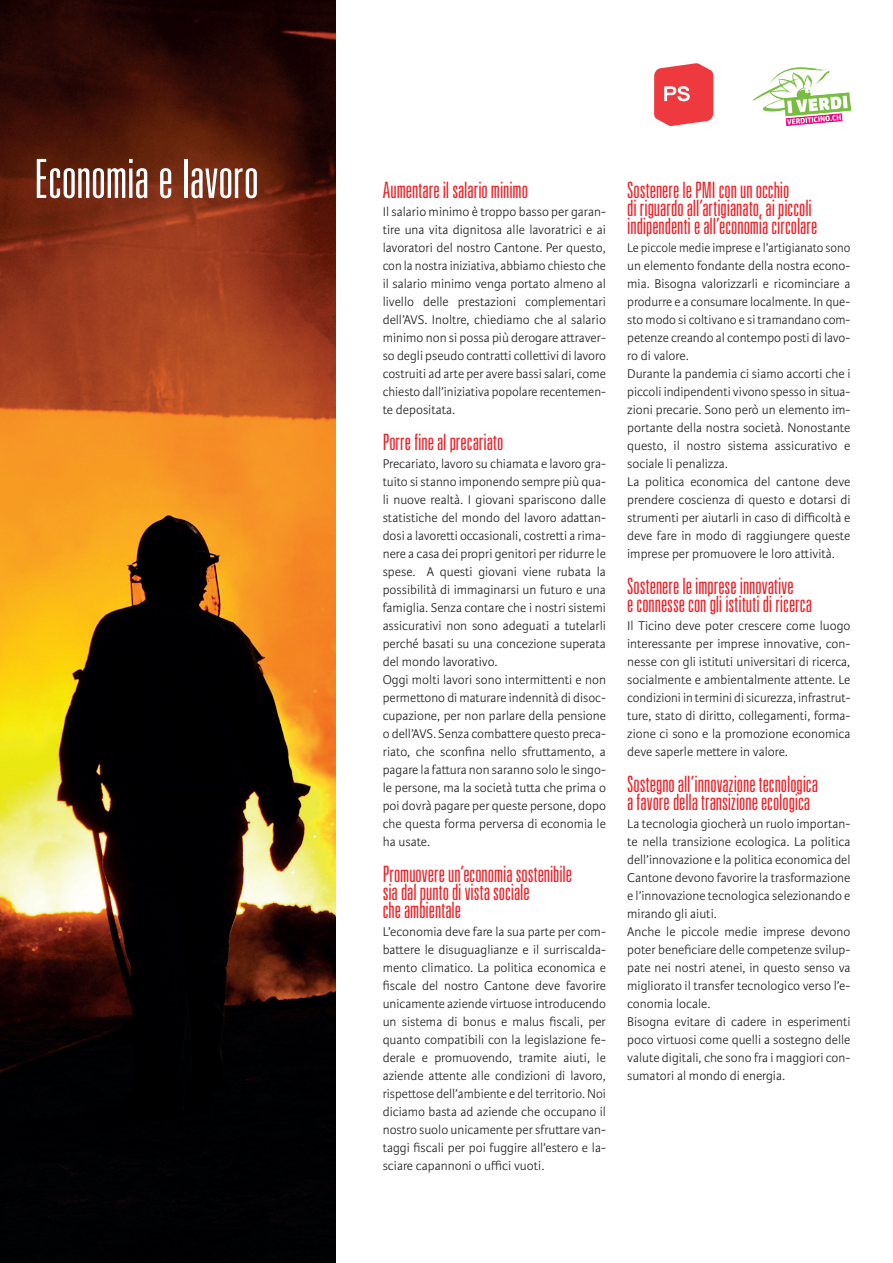
<style>
.page{position:relative;width:893px;height:1263px;background:#fff}
.page>*{position:absolute;margin:0;border:0;box-sizing:border-box;transform-origin:0 0}
._02_Haupttitel_48_Pu{font:300 ultra-condensed 54px "Univers LT Std";letter-spacing:-.005em;color:#fff}
._02_Haupttitel_48_Pu-2{font:300 ultra-condensed 22.5px/18px "Univers LT Std";color:#ee1d23}
.t1{font:300 13.5px/18px "Karmina Sans";color:#231f20;text-align:justify}
.t2{font:300 13.5px/18px "Karmina Sans";color:#231f20;text-align:justify;scale:.95 1}
</style>
<div class="page">
<img style="left:0;top:0;width:336px;height:1263px">
<svg style="left:654px;top:63px;width:59px;height:63px;background:#f05a5d"></svg>
<img style="left:753px;top:67px;width:97px;height:58px">
<p class="_02_Haupttitel_48_Pu" style="left:34px;top:151px;width:226px">Economia e lavoro</p>
<p class="_02_Haupttitel_48_Pu-2" style="left:383px;top:181px;width:147px">Aumentare il salario minimo</p>
<p class="t1" style="left:383px;top:203px;width:225px">Il salario minimo è troppo basso per garan&shy;tire una vita dignitosa alle lavoratrici e ai lavoratori del nostro Cantone. Per questo, con la nostra iniziativa, abbiamo chiesto che il salario minimo venga portato almeno al livello delle prestazioni complementari dell’AVS. Inoltre, chiediamo che al salario minimo non si possa più derogare attraver&shy;so degli pseudo contratti collettivi di lavoro costruiti ad arte per avere bassi salari, come chiesto dall’iniziativa popolare recentemen&shy;te depositata.</p>
<p class="_02_Haupttitel_48_Pu-2" style="left:383px;top:433px;width:122px">Porre fine al precariato</p>
<p class="t1" style="left:383px;top:455px;width:225px">Precariato, lavoro su chiamata e lavoro gra&shy;tuito si stanno imponendo sempre più qua&shy;li nuove realtà. I giovani spariscono dalle statistiche del mondo del lavoro adattan&shy;dosi a lavoretti occasionali, costretti a rima&shy;nere a casa dei propri genitori per ridurre le spese. A questi giovani viene rubata la possibilità di immaginarsi un futuro e una famiglia. Senza contare che i nostri sistemi assicurativi non sono adeguati a tutelarli perché basati su una concezione superata del mondo lavorativo.</p>
<p class="t1" style="left:383px;top:671px;width:225px">Oggi molti lavori sono intermittenti e non permettono di maturare indennità di disoc&shy;cupazione, per non parlare della pensione o dell’AVS. Senza combattere questo preca&shy;riato, che sconfina nello sfruttamento, a pagare la fattura non saranno solo le singo&shy;le persone, ma la società tutta che prima o poi dovrà pagare per queste persone, dopo che questa forma perversa di economia le ha usate.</p>
<p class="_02_Haupttitel_48_Pu-2" style="left:383px;top:865px;width:191px">Promuovere un’economia sostenibile</p>
<p class="_02_Haupttitel_48_Pu-2" style="left:383px;top:883px;width:149px">sia dal punto di vista sociale</p>
<p class="_02_Haupttitel_48_Pu-2" style="left:383px;top:901px;width:80px">che ambientale</p>
<p class="t1" style="left:383px;top:923px;width:225px">L’economia deve fare la sua parte per com&shy;battere le disuguaglianze e il surriscalda&shy;mento climatico. La politica economica e fiscale del nostro Cantone deve favorire unicamente aziende virtuose introducendo un sistema di bonus e malus fiscali, per quanto compatibili con la legislazione fe&shy;derale e promuovendo, tramite aiuti, le aziende attente alle condizioni di lavoro, rispettose dell’ambiente e del territorio. Noi diciamo basta ad aziende che occupano il nostro suolo unicamente per sfruttare van&shy;taggi fiscali per poi fuggire all’estero e la&shy;sciare capannoni o uffici vuoti.</p>
<p class="_02_Haupttitel_48_Pu-2" style="left:627px;top:181px;width:164px">Sostenere le PMI con un occhio</p>
<p class="_02_Haupttitel_48_Pu-2" style="left:627px;top:199px;width:192px">di riguardo all’artigianato, ai piccoli indipendenti e all’economia circolare</p>
<p class="t2" style="left:627px;top:239px;width:237px">Le piccole medie imprese e l’artigianato sono un elemento fondante della nostra econo&shy;mia. Bisogna valorizzarli e ricominciare a produrre e a consumare localmente. In que&shy;sto modo si coltivano e si tramandano com&shy;petenze creando al contempo posti di lavo&shy;ro di valore.</p>
<p class="t1" style="left:627px;top:365px;width:225px">Durante la pandemia ci siamo accorti che i piccoli indipendenti vivono spesso in situa&shy;zioni precarie. Sono però un elemento im&shy;portante della nostra società. Nonostante questo, il nostro sistema assicurativo e sociale li penalizza.</p>
<p class="t1" style="left:627px;top:473px;width:225px">La politica economica del cantone deve prendere coscienza di questo e dotarsi di strumenti per aiutarli in caso di difficoltà e deve fare in modo di raggiungere queste imprese per promuovere le loro attività.</p>
<p class="_02_Haupttitel_48_Pu-2" style="left:627px;top:577px;width:168px">Sostenere le imprese innovative</p>
<p class="_02_Haupttitel_48_Pu-2" style="left:627px;top:595px;width:186px">e connesse con gli istituti di ricerca</p>
<p class="t1" style="left:627px;top:617px;width:225px">Il Ticino deve poter crescere come luogo interessante per imprese innovative, con&shy;nesse con gli istituti universitari di ricerca, socialmente e ambientalmente attente. Le condizioni in termini di sicurezza, infrastrut&shy;ture, stato di diritto, collegamenti, forma&shy;zione ci sono e la promozione economica deve saperle mettere in valore.</p>
<p class="_02_Haupttitel_48_Pu-2" style="left:627px;top:775px;width:192px">Sostegno all’innovazione tecnologica</p>
<p class="_02_Haupttitel_48_Pu-2" style="left:627px;top:793px;width:184px">a favore della transizione ecologica</p>
<p class="t1" style="left:627px;top:815px;width:225px">La tecnologia giocherà un ruolo importan&shy;te nella transizione ecologica. La politica dell’innovazione e la politica economica del Cantone devono favorire la trasformazione e l’innovazione tecnologica selezionando e mirando gli aiuti.</p>
<p class="t1" style="left:627px;top:923px;width:225px">Anche le piccole medie imprese devono poter beneficiare delle competenze svilup&shy;pate nei nostri atenei, in questo senso va migliorato il transfer tecnologico verso l’e&shy;conomia locale.</p>
<p class="t1" style="left:627px;top:1013px;width:225px">Bisogna evitare di cadere in esperimenti poco virtuosi come quelli a sostegno delle valute digitali, che sono fra i maggiori con&shy;sumatori al mondo di energia.</p>
</div>
